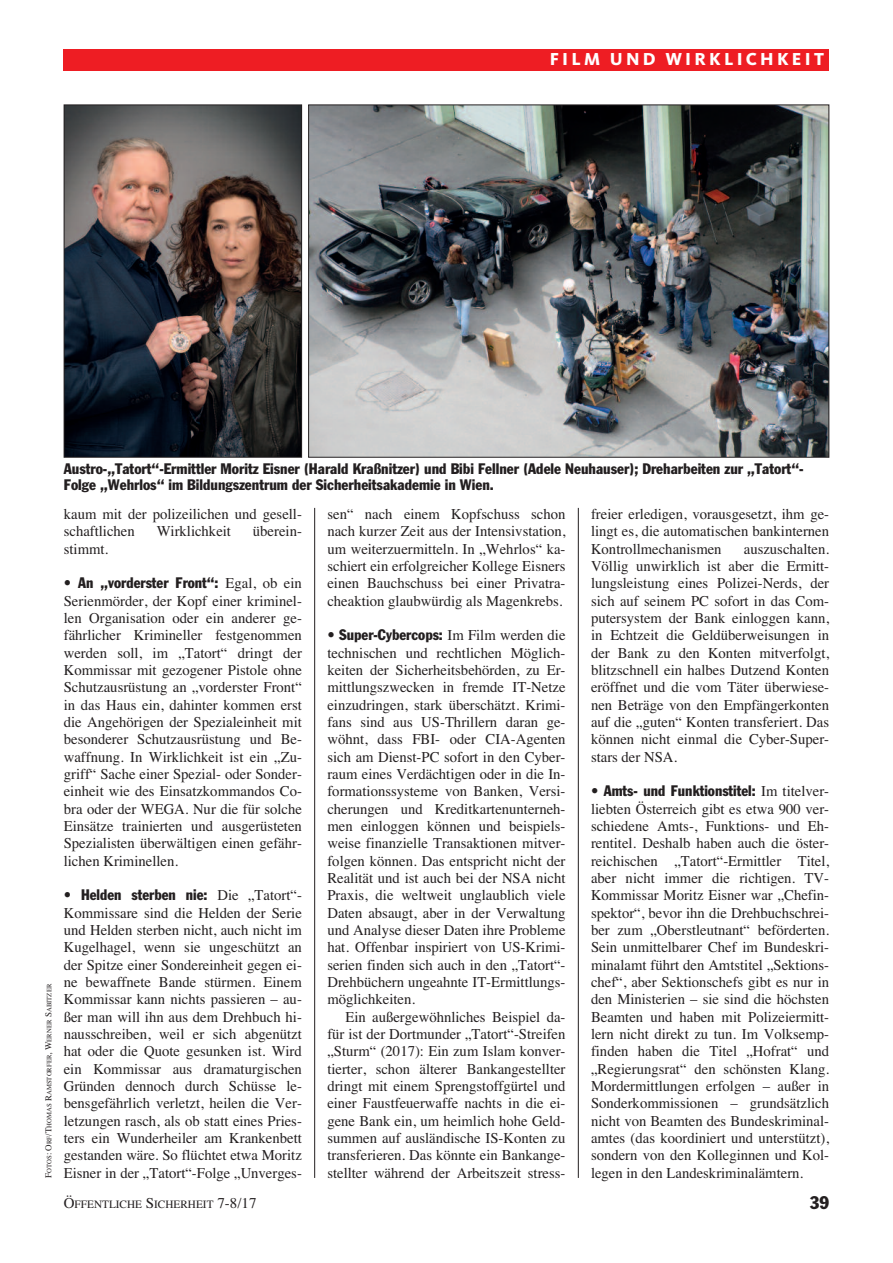
<style>
.page{position:relative;width:893px;height:1263px;background:#fff}
.page>*{position:absolute;margin:0;border:0;box-sizing:border-box;transform-origin:0 0}
.t1{font:800 18px "Kievit";letter-spacing:.175em;color:#fff}
.t2{font:condensed 18px "Franklin Gothic";color:#231f20}
.t3{font:15px/17.4px "Times";color:#231f20;text-align:justify}
.t4{font:condensed 15px/15.8px "Franklin Gothic";color:#231f20}
.t5{font:11.25px "Times";color:#231f20}
.t6{font:6.75px "Times";color:#231f20}
.s1{font-size:9px}
.s2{font-family:"Times";font-stretch:normal}
.s3{font-size:15px}
</style>
<div class="page">
<hr style="left:314px;top:508px;width:1px;height:670px;background:#231f20">
<hr style="left:578px;top:508px;width:1px;height:670px;background:#231f20">
<div style="left:64px;top:49px;width:765px;height:21px;background:#ee1d23"></div>
<img style="left:66px;top:107px;width:234px;height:348px">
<div style="left:64px;top:105px;width:238px;height:352px;border:1px solid #231f20"></div>
<img style="left:310px;top:107px;width:517px;height:348px">
<p class="t1" style="left:550px;top:53px;width:276px">FILM UND WIRKLICHKEIT</p>
<p class="t6" style="left:45px;top:1178px;width:196px;rotate:-90deg"><span class="s1">F</span>OTOS<span class="s1">: O</span>RF<span class="s1">/T</span>HOMAS <span class="s1">R</span>AMSTORFER<span class="s1">, W</span>ERNER <span class="s1">S</span>ABITZER</p>
<p class="t4" style="left:64px;top:462px;width:741px">Austro-„Tatort“-Ermittler Moritz Eisner (Harald Kraßnitzer) und Bibi Fellner (Adele Neuhauser); Dreharbeiten zur „Tatort“-<br>Folge „Wehrlos“ im Bildungszentrum der Sicherheitsakademie in Wien.</p>
<p class="t3" style="left:64px;top:505px;width:240px">kaum mit der polizeilichen und gesell&shy;schaftlichen</p>
<p class="t3" style="left:157px;top:523px;width:76px">Wirklichkeit</p>
<p class="t3" style="left:253px;top:523px;width:50px">überein-</p>
<p class="t3" style="left:64px;top:540px;width:46px">stimmt.</p>
<p class="t4" style="left:64px;top:576px;width:240px">• An „vorderster Front“: <span class="s2">Egal, ob ein</span></p>
<p class="t3" style="left:64px;top:592px;width:240px">Serienmörder, der Kopf einer kriminel&shy;len Organisation oder ein anderer ge&shy;fährlicher Krimineller festgenommen werden soll, im „Tatort“ dringt der Kommissar mit gezogener Pistole ohne Schutzausrüstung an „vorderster Front“ in das Haus ein, dahinter kommen erst die Angehörigen der Spezialeinheit mit besonderer Schutzausrüstung und Be&shy;waffnung. In Wirklichkeit ist ein „Zu&shy;griff“ Sache einer Spezial- oder Sonder&shy;einheit wie des Einsatzkommandos Co&shy;bra oder der WEGA. Nur die für solche Einsätze trainierten und ausgerüsteten Spezialisten überwältigen einen gefähr&shy;lichen Kriminellen.</p>
<p class="t4" style="left:64px;top:888px;width:240px">• Helden sterben nie: <span class="s2">Die „Tatort“-</span></p>
<p class="t3" style="left:64px;top:904px;width:240px">Kommissare sind die Helden der Serie und Helden sterben nicht, auch nicht im Kugelhagel, wenn sie ungeschützt an der Spitze einer Sondereinheit gegen ei&shy;ne bewaffnete Bande stürmen. Einem Kommissar kann nichts passieren – au&shy;ßer man will ihn aus dem Drehbuch hi&shy;nausschreiben, weil er sich abgenützt hat oder die Quote gesunken ist. Wird ein Kommissar aus dramaturgischen Gründen dennoch durch Schüsse le&shy;bensgefährlich verletzt, heilen die Ver&shy;letzungen rasch, als ob statt eines Pries&shy;ters ein Wunderheiler am Krankenbett gestanden wäre. So flüchtet etwa Moritz Eisner in der „Tatort“-Folge „Unverges-</p>
<p class="t3" style="left:327px;top:505px;width:240px">sen“ nach einem Kopfschuss schon nach kurzer Zeit aus der Intensivstation, um weiterzuermitteln. In „Wehrlos“ ka&shy;schiert ein erfolgreicher Kollege Eisners einen Bauchschuss bei einer Privatra&shy;cheaktion glaubwürdig als Magenkrebs.</p>
<p class="t4" style="left:327px;top:628px;width:240px">• Super-Cybercops: <span class="s2">Im Film werden die</span></p>
<p class="t3" style="left:327px;top:644px;width:240px">technischen und rechtlichen Möglich&shy;keiten der Sicherheitsbehörden, zu Er&shy;mittlungszwecken in fremde IT-Netze einzudringen, stark überschätzt. Krimi&shy;fans sind aus US-Thrillern daran ge&shy;wöhnt, dass FBI- oder CIA-Agenten sich am Dienst-PC sofort in den Cyber&shy;raum eines Verdächtigen oder in die In&shy;formationssysteme von Banken, Versi&shy;cherungen und Kreditkartenunterneh&shy;men einloggen können und beispiels&shy;weise finanzielle Transaktionen mitver&shy;folgen können. Das entspricht nicht der Realität und ist auch bei der NSA nicht Praxis, die weltweit unglaublich viele Daten absaugt, aber in der Verwaltung und Analyse dieser Daten ihre Probleme hat. Offenbar inspiriert von US-Krimi&shy;serien finden sich auch in den „Tatort“- Drehbüchern ungeahnte IT-Ermittlungs&shy;möglichkeiten.</p>
<p class="t3" style="left:327px;top:1008px;width:240px;text-indent:18px">Ein außergewöhnliches Beispiel da&shy;für ist der Dortmunder „Tatort“-Streifen „Sturm“ (2017): Ein zum Islam konver&shy;tierter, schon älterer Bankangestellter dringt mit einem Sprengstoffgürtel und einer Faustfeuerwaffe nachts in die ei&shy;gene Bank ein, um heimlich hohe Geld&shy;summen auf ausländische IS-Konten zu transferieren. Das könnte ein Bankange&shy;stellter während der Arbeitszeit stress-</p>
<p class="t3" style="left:591px;top:505px;width:240px">freier erledigen, vorausgesetzt, ihm ge&shy;lingt es, die automatischen bankinternen Kontrollmechanismen</p>
<p class="t3" style="left:591px;top:540px;width:240px;text-indent:153px">auszuschalten.<br>Völlig unwirklich ist aber die Ermitt&shy;lungsleistung eines Polizei-Nerds, der sich auf seinem PC sofort in das Com&shy;putersystem der Bank einloggen kann, in Echtzeit die Geldüberweisungen in der Bank zu den Konten mitverfolgt, blitzschnell ein halbes Dutzend Konten eröffnet und die vom Täter überwiese&shy;nen Beträge von den Empfängerkonten auf die „guten“ Konten transferiert. Das können nicht einmal die Cyber-Super&shy;stars der NSA.</p>
<p class="t4" style="left:591px;top:784px;width:240px">• Amts- und Funktionstitel: <span class="s2">Im titelver-</span></p>
<p class="t3" style="left:591px;top:800px;width:240px">liebten Österreich gibt es etwa 900 ver&shy;schiedene Amts-, Funktions- und Eh&shy;rentitel. Deshalb haben auch die öster&shy;reichischen „Tatort“-Ermittler Titel, aber nicht immer die richtigen. TV-Kommissar Moritz Eisner war „Chefin&shy;spektor“, bevor ihn die Drehbuchschrei&shy;ber zum „Oberstleutnant“ beförderten.<br>Sein unmittelbarer Chef im Bundeskri&shy;minalamt führt den Amtstitel „Sektions&shy;chef“, aber Sektionschefs gibt es nur in den Ministerien – sie sind die höchsten Beamten und haben mit Polizeiermitt&shy;lern nicht direkt zu tun. Im Volksemp&shy;finden haben die Titel „Hofrat“ und „Regierungsrat“ den schönsten Klang.<br>Mordermittlungen erfolgen – außer in Sonderkommissionen – grundsätzlich nicht von Beamten des Bundeskriminal&shy;amtes (das koordiniert und unterstützt), sondern von den Kolleginnen und Kol&shy;legen in den Landeskriminalämtern.</p>
<p class="t5" style="left:64px;top:1198px;width:194px"><span class="s3">Ö</span>FFENTLICHE <span class="s3">S</span>ICHERHEIT <span class="s3">7-8/17</span></p>
<p class="t2" style="left:810px;top:1196px;width:21px">39</p>
</div>
